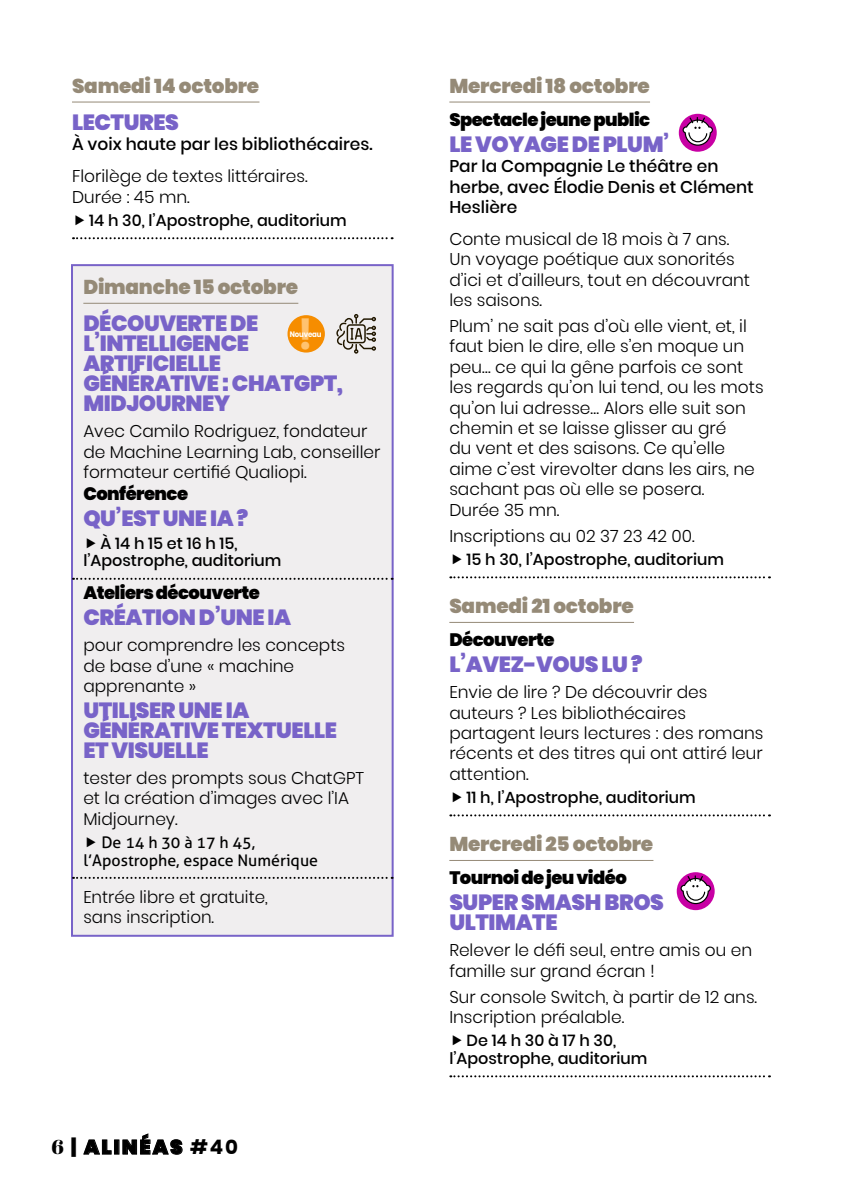
<style>
.page{position:relative;width:842px;height:1191px;background:#fff}
.page>*{position:absolute;margin:0;border:0;box-sizing:border-box;transform-origin:0 0}
.t1{font:900 22px/20px "Poppins";letter-spacing:-.02em;color:#7863c8}
.t2{font:900 20px "Poppins";letter-spacing:-.01em;color:#958a77}
.t3{font:900 20px "Poppins";letter-spacing:.1em;color:#000}
.t4{font:900 18px "Poppins";letter-spacing:-.03em;color:#000}
.t5{font:300 17px/20.4px "Poppins";color:#000}
.t6{font:500 17px/20.4px "Poppins";color:#000}
.t7{font:500 16px/17.6px "Poppins";color:#000}
.t8{font:16px/17.6px "Aller";color:#000}
.t9{font:700 8px "Poppins";letter-spacing:-.02em;color:#fff;scale:.89 1}
.s1{font-family:"Aileron";font-size:44.4px;color:#ffc370}
.s2{font-family:"Abril Fatface";font-weight:400}
.s3{font-weight:700}
</style>
<div class="page">
<div style="left:71px;top:264px;width:323px;height:672px;background:#f0eeef;border:2px solid #7863c8"></div>
<hr style="left:72px;top:102px;width:187px;height:1px;background:#958a77">
<svg style="left:73px;top:237px;width:320px;height:2px"></svg>
<hr style="left:83px;top:303px;width:215px;height:1px;background:#958a77">
<svg style="left:73px;top:578px;width:320px;height:2px"></svg>
<svg style="left:73px;top:877px;width:320px;height:2px"></svg>
<div style="left:287px;top:315px;width:38px;height:37px;background:#f68d00;border-radius:50%"></div>
<svg style="left:336px;top:314px;width:40px;height:40px"></svg>
<hr style="left:449px;top:102px;width:201px;height:1px;background:#958a77">
<svg style="left:450px;top:576px;width:320px;height:2px"></svg>
<hr style="left:449px;top:622px;width:185px;height:1px;background:#958a77">
<svg style="left:450px;top:814px;width:320px;height:2px"></svg>
<hr style="left:449px;top:860px;width:204px;height:1px;background:#958a77">
<svg style="left:450px;top:1075px;width:320px;height:2px"></svg>
<div style="left:679px;top:114px;width:38px;height:38px;background:#c800a4;border-radius:50%"></div>
<svg style="left:682px;top:116px;width:31px;height:30px"></svg>
<div style="left:677px;top:872px;width:38px;height:38px;background:#c800a4;border-radius:50%"></div>
<svg style="left:680px;top:874px;width:31px;height:30px"></svg>
<p class="t2" style="left:72px;top:74px;width:189px">Samedi 14 octobre</p>
<p class="t1" style="left:72px;top:112px;width:108px">LECTURES</p>
<p class="t6" style="left:72px;top:134px;width:302px">À voix haute par les bibliothécaires.</p>
<p class="t5" style="left:72px;top:166px;width:237px">Florilège de textes littéraires.<br>Durée : 45 mn.</p>
<p class="t7" style="left:89px;top:211px;width:259px">14 h 30, l’Apostrophe, auditorium</p>
<p class="t2" style="left:83px;top:276px;width:216px">Dimanche 15 octobre</p>
<p class="t1" style="left:83px;top:314px;width:230px">DÉCOUVERTE DE <span class="s1">!</span></p>
<p class="t9" style="left:290px;top:330px;width:37px">Nouveau</p>
<p class="t1" style="left:83px;top:334px;width:261px">L’INTELLIGENCE<br>ARTIFICIELLE<br>GÉNÉRATIVE : CHATGPT,<br>MIDJOURNEY</p>
<p class="t5" style="left:83px;top:421px;width:299px">Avec Camilo Rodriguez, fondateur de Machine Learning Lab, conseiller formateur certifié Qualiopi.</p>
<p class="t4" style="left:83px;top:483px;width:106px">Conférence</p>
<p class="t1" style="left:83px;top:508px;width:167px">QU’EST UNE IA ?</p>
<p class="t7" style="left:83px;top:534px;width:200px;text-indent:17px">À 14 h 15 et 16 h 15, l’Apostrophe, auditorium</p>
<p class="t4" style="left:83px;top:583px;width:178px">Ateliers découverte</p>
<p class="t1" style="left:83px;top:607px;width:209px">CRÉATION D’UNE IA</p>
<p class="t5" style="left:83px;top:635px;width:263px">pour comprendre les concepts de base d’une « machine apprenante »</p>
<p class="t1" style="left:83px;top:700px;width:255px">UTILISER UNE IA<br>GÉNÉRATIVE TEXTUELLE<br>ET VISUELLE</p>
<p class="t5" style="left:83px;top:767px;width:282px">tester des prompts sous ChatGPT et la création d’images avec l’IA<br>Midjourney.</p>
<p class="t8" style="left:83px;top:833px;width:236px;text-indent:18px">De 14 h 30 à 17 h 45, l’Apostrophe, espace Numérique</p>
<p class="t5" style="left:83px;top:887px;width:186px">Entrée libre et gratuite, sans inscription.</p>
<p class="t3" style="left:52px;top:1135px;width:188px"><span class="s2">6</span> | ALINÉAS <span class="s3">#40</span></p>
<p class="t2" style="left:449px;top:74px;width:202px">Mercredi 18 octobre</p>
<p class="t4" style="left:449px;top:109px;width:202px">Spectacle jeune public</p>
<p class="t1" style="left:449px;top:134px;width:221px">LE VOYAGE DE PLUM’</p>
<p class="t6" style="left:449px;top:156px;width:306px">Par la Compagnie Le théâtre en herbe, avec Élodie Denis et Clément<br>Heslière</p>
<p class="t5" style="left:449px;top:229px;width:302px">Conte musical de 18 mois à 7 ans.<br>Un voyage poétique aux sonorités d’ici et d’ailleurs, tout en découvrant les saisons.</p>
<p class="t5" style="left:449px;top:316px;width:316px">Plum’ ne sait pas d’où elle vient, et, il faut bien le dire, elle s’en moque un peu… ce qui la gêne parfois ce sont les regards qu’on lui tend, ou les mots qu’on lui adresse… Alors elle suit son chemin et se laisse glisser au gré<br>du vent et des saisons. Ce qu’elle aime c’est virevolter dans les airs, ne sachant pas où elle se posera.<br>Durée 35 mn.</p>
<p class="t5" style="left:449px;top:525px;width:247px">Inscriptions au 02 37 23 42 00.</p>
<p class="t7" style="left:467px;top:551px;width:259px">15 h 30, l’Apostrophe, auditorium</p>
<p class="t2" style="left:449px;top:595px;width:186px">Samedi 21 octobre</p>
<p class="t4" style="left:449px;top:629px;width:107px">Découverte</p>
<p class="t1" style="left:449px;top:654px;width:195px">L’AVEZ-VOUS LU ?</p>
<p class="t5" style="left:449px;top:682px;width:316px">Envie de lire ? De découvrir des auteurs ? Les bibliothécaires partagent leurs lectures : des romans récents et des titres qui ont attiré leur attention.</p>
<p class="t7" style="left:467px;top:788px;width:230px">11 h, l’Apostrophe, auditorium</p>
<p class="t2" style="left:449px;top:833px;width:205px">Mercredi 25 octobre</p>
<p class="t4" style="left:449px;top:867px;width:179px">Tournoi de jeu vidéo</p>
<p class="t1" style="left:449px;top:892px;width:216px">SUPER SMASH BROS<br>ULTIMATE</p>
<p class="t5" style="left:449px;top:940px;width:304px">Relever le défi seul, entre amis ou en famille sur grand écran !</p>
<p class="t5" style="left:449px;top:986px;width:309px">Sur console Switch, à partir de 12 ans.<br>Inscription préalable.</p>
<p class="t7" style="left:449px;top:1032px;width:200px;text-indent:17px">De 14 h 30 à 17 h 30, l’Apostrophe, auditorium</p>
</div>
